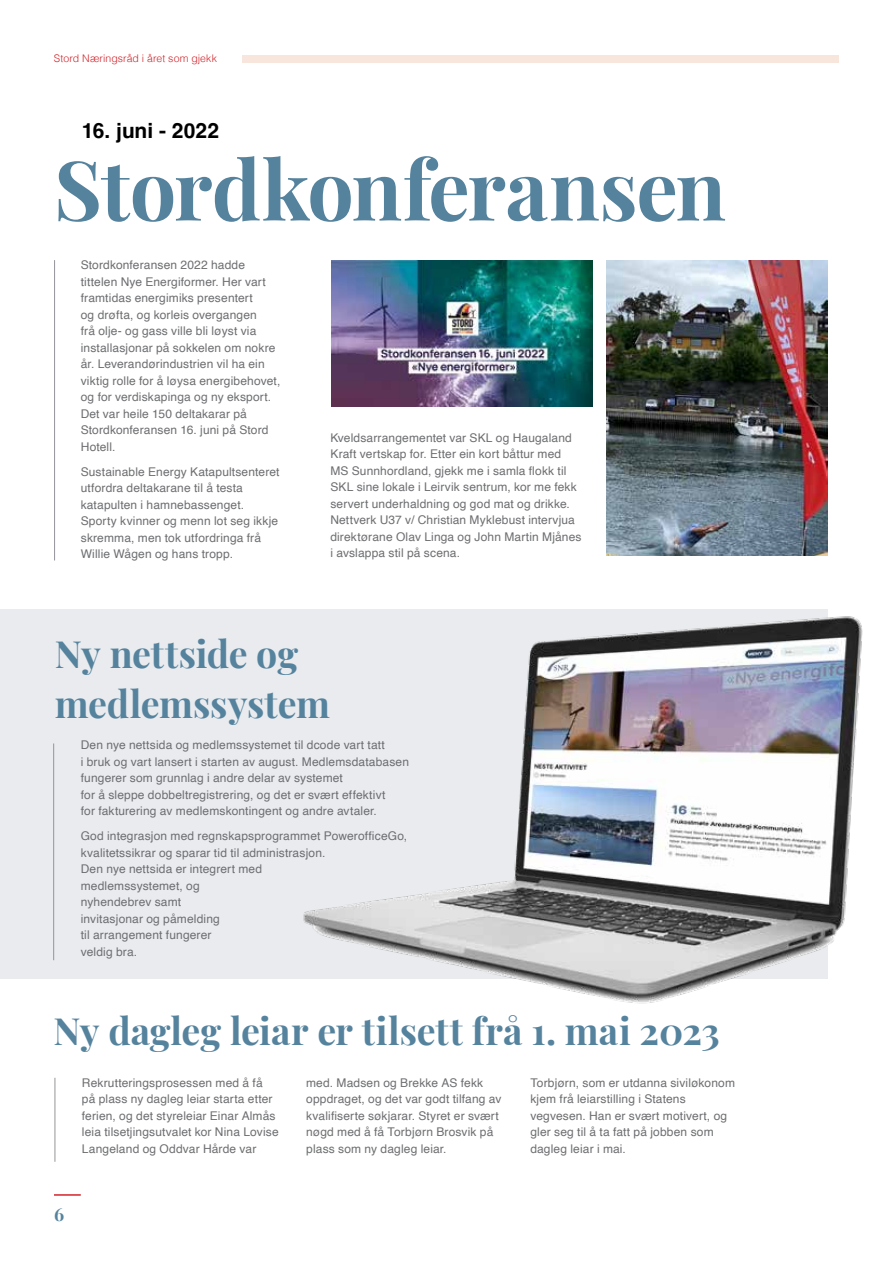
<style>
.page{position:relative;width:893px;height:1263px;background:#fff}
.page>*{position:absolute;margin:0;border:0;box-sizing:border-box;transform-origin:0 0}
.t1{font:700 82.5px "Playfair Display";letter-spacing:-.01em;color:#55839e}
.t2{font:700 37.5px/49.5px "Playfair Display";letter-spacing:-.005em;color:#55839e}
.t3{font:700 21px "Helvetica";letter-spacing:-.005em;color:#000}
.t4{font:700 18px "Playfair Display";color:#55839e}
.t5{font:12px/16.5px "Helvetica";letter-spacing:.01em;color:#6d6e71}
.t6{font:300 10.5px "Helvetica";letter-spacing:.01em;color:#d2232a}
</style>
<div class="page">
<hr style="left:54px;top:1194px;width:27px;height:2px;background:#d2232a">
<div style="left:0;top:609px;width:828px;height:370px;background:#e9ebee"></div>
<div style="left:242px;top:55px;width:597px;height:7px;background:#f8e5dc"></div>
<hr style="left:53px;top:743px;width:1px;height:217px;background:#939598">
<hr style="left:55px;top:1078px;width:1px;height:84px;background:#939598">
<hr style="left:54px;top:260px;width:1px;height:300px;background:#939598">
<img style="left:332px;top:260px;width:261px;height:146px">
<img style="left:606px;top:260px;width:222px;height:295px">
<img style="left:303px;top:616px;width:560px;height:388px">
<p class="t6" style="left:54px;top:49px;width:165px">Stord Næringsråd i året som gjekk</p>
<h3 class="t3" style="left:82px;top:118px;width:139px">16. juni - 2022</h3>
<h1 class="t1" style="left:54px;top:125px;width:674px">Stordkonferansen</h1>
<p class="t5" style="left:81px;top:257px;width:201px">Stordkonferansen 2022 hadde tittelen Nye Energiformer. Her vart framtidas energimiks presentert<br>og drøfta, og korleis overgangen<br>frå olje- og gass ville bli løyst via installasjonar på sokkelen om nokre år. Leverandørindustrien vil ha ein viktig rolle for å løysa energibehovet, og for verdiskapinga og ny eksport.<br>Det var heile 150 deltakarar på<br>Stordkonferansen 16. juni på Stord<br>Hotell.</p>
<p class="t5" style="left:81px;top:463px;width:200px">Sustainable Energy Katapultsenteret utfordra deltakarane til å testa katapulten i hamnebassenget.<br>Sporty kvinner og menn lot seg ikkje skremma, men tok utfordringa frå Willie Wågen og hans tropp.</p>
<p class="t5" style="left:330px;top:430px;width:253px">Kveldsarrangementet var SKL og Haugaland Kraft vertskap for. Etter ein kort båttur med MS Sunnhordland, gjekk me i samla flokk til SKL sine lokale i Leirvik sentrum, kor me fekk servert underhaldning og god mat og drikke.<br>Nettverk U37 v/ Christian Myklebust intervjua direktørane Olav Linga og John Martin Mjånes i avslappa stil på scena.</p>
<h2 class="t2" style="left:55px;top:626px;width:277px">Ny nettside og medlemssystem</h2>
<p class="t5" style="left:81px;top:737px;width:330px">Den nye nettsida og medlemssystemet til dcode vart tatt<br>i bruk og vart lansert i starten av august. Medlemsdatabasen fungerer som grunnlag i andre delar av systemet<br>for å sleppe dobbeltregistrering, og det er svært effektivt<br>for fakturering av medlemskontingent og andre avtaler.</p>
<p class="t5" style="left:81px;top:828px;width:328px">God integrasjon med regnskapsprogrammet PowerofficeGo, kvalitetssikrar og sparar tid til administrasjon.<br>Den nye nettsida er integrert med<br>medlemssystemet, og<br>nyhendebrev samt<br>invitasjonar og påmelding<br>til arrangement fungerer<br>veldig bra.</p>
<h2 class="t2" style="left:53px;top:1003px;width:668px">Ny dagleg leiar er tilsett frå 1. mai 2023</h2>
<p class="t5" style="left:82px;top:1075px;width:198px">Rekrutteringsprosessen med å få på plass ny dagleg leiar starta etter ferien, og det styreleiar Einar Almås leia tilsetjingsutvalet kor Nina Lovise Langeland og Oddvar Hårde var</p>
<p class="t5" style="left:306px;top:1075px;width:197px">med. Madsen og Brekke AS fekk oppdraget, og det var godt tilfang av kvalifiserte søkjarar. Styret er svært nøgd med å få Torbjørn Brosvik på plass som ny dagleg leiar.</p>
<p class="t5" style="left:530px;top:1075px;width:206px">Torbjørn, som er utdanna siviløkonom kjem frå leiarstilling i Statens vegvesen. Han er svært motivert, og gler seg til å ta fatt på jobben som dagleg leiar i mai.</p>
<h3 class="t4" style="left:54px;top:1200px;width:12px">6</h3>
</div>
